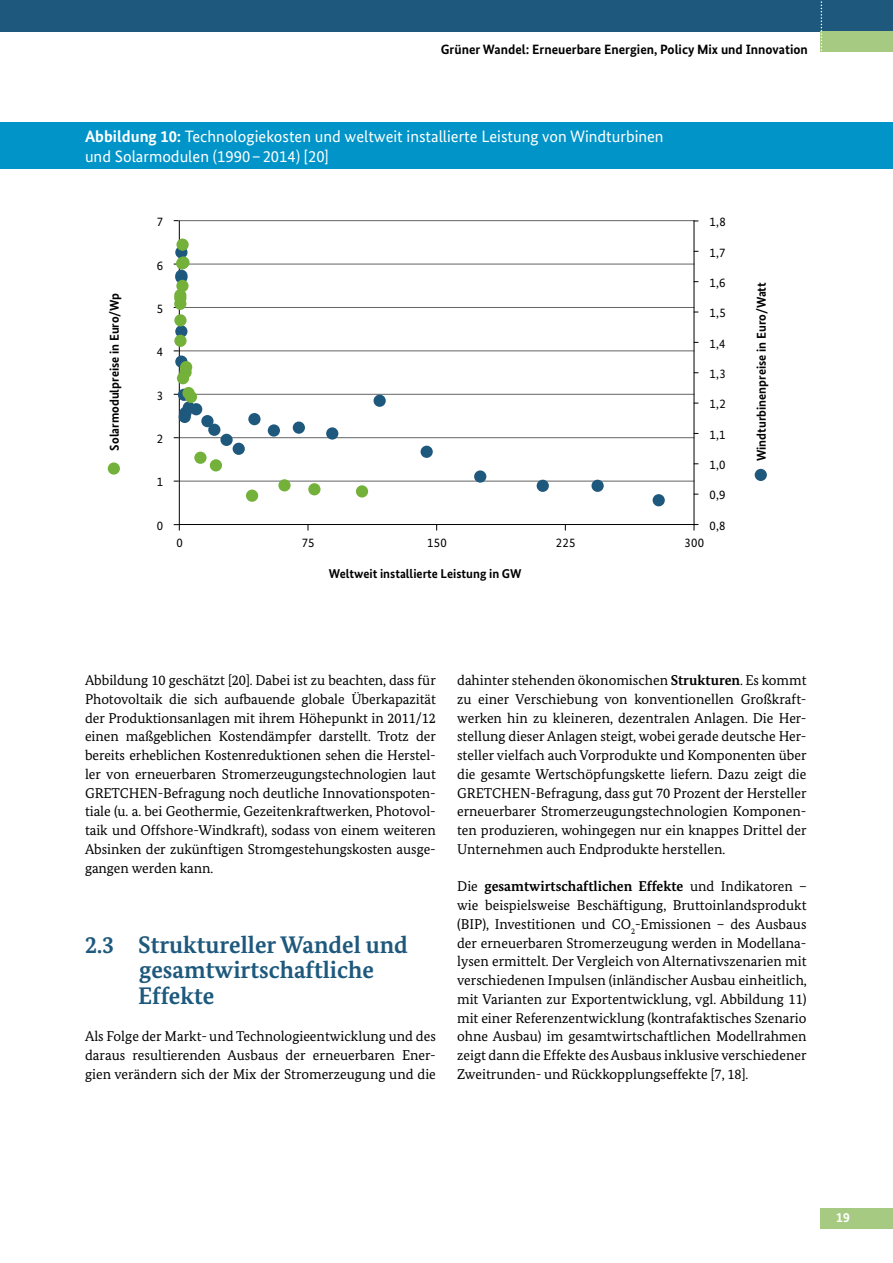
<style>
.page{position:relative;width:893px;height:1263px;background:#fff}
.page>*{position:absolute;margin:0;border:0;box-sizing:border-box;transform-origin:0 0}
.t1{font:700 24px/25.5px "Bundes Serif";color:#1e597d}
.t2{font:16.5px/19.8px "Bundes Sans";color:#fff}
.t3{font:14.25px/18.8px "Bundes Serif";color:#000;text-align:justify}
.t4{font:700 13.5px "Bundes Sans";color:#000}
.t5{font:700 13.5px "Bundes Sans";color:#fff}
.t6{font:700 12.75px "Bundes Sans";color:#000}
.t7{font:12.75px "Bundes Sans";letter-spacing:.02em;color:#000}
.s1{font-weight:700}
</style>
<div class="page">
<div style="left:821px;top:1208px;width:72px;height:20px;background:#a7ca82"></div>
<div style="left:0;top:123px;width:893px;height:46px;background:#0094c9"></div>
<hr style="left:178px;top:220px;width:516px;height:1px;background:#636466">
<hr style="left:178px;top:264px;width:516px;height:1px;background:#636466">
<hr style="left:178px;top:307px;width:516px;height:1px;background:#636466">
<hr style="left:178px;top:351px;width:516px;height:1px;background:#636466">
<hr style="left:178px;top:394px;width:516px;height:1px;background:#636466">
<hr style="left:178px;top:437px;width:516px;height:1px;background:#636466">
<hr style="left:178px;top:481px;width:516px;height:1px;background:#636466">
<hr style="left:178px;top:524px;width:516px;height:1px;background:#000">
<hr style="left:179px;top:221px;width:1px;height:304px;background:#000">
<hr style="left:694px;top:221px;width:1px;height:304px;background:#000">
<svg style="left:174px;top:524px;width:6px;height:6px"></svg>
<svg style="left:175px;top:325px;width:12px;height:12px"></svg>
<svg style="left:175px;top:355px;width:12px;height:13px"></svg>
<div style="left:175px;top:246px;width:12px;height:12px;background:#1e597d;border-radius:50%"></div>
<svg style="left:175px;top:270px;width:12px;height:12px"></svg>
<div style="left:175px;top:271px;width:12px;height:12px;background:#1e597d;border-radius:50%"></div>
<div style="left:108px;top:462px;width:12px;height:13px;background:#74b13b;border-radius:50%"></div>
<div style="left:755px;top:469px;width:12px;height:12px;background:#1e597d;border-radius:50%"></div>
<div style="left:178px;top:389px;width:12px;height:12px;background:#1e597d;border-radius:50%"></div>
<div style="left:179px;top:411px;width:12px;height:12px;background:#1e597d;border-radius:50%"></div>
<div style="left:179px;top:407px;width:13px;height:12px;background:#1e597d;border-radius:50%"></div>
<div style="left:183px;top:401px;width:12px;height:13px;background:#1e597d;border-radius:50%"></div>
<div style="left:190px;top:403px;width:12px;height:12px;background:#1e597d;border-radius:50%"></div>
<div style="left:201px;top:415px;width:13px;height:12px;background:#1e597d;border-radius:50%"></div>
<div style="left:208px;top:424px;width:12px;height:12px;background:#1e597d;border-radius:50%"></div>
<div style="left:220px;top:434px;width:13px;height:12px;background:#1e597d;border-radius:50%"></div>
<div style="left:233px;top:443px;width:12px;height:12px;background:#1e597d;border-radius:50%"></div>
<div style="left:248px;top:413px;width:13px;height:12px;background:#1e597d;border-radius:50%"></div>
<div style="left:268px;top:424px;width:12px;height:13px;background:#1e597d;border-radius:50%"></div>
<div style="left:293px;top:421px;width:12px;height:13px;background:#1e597d;border-radius:50%"></div>
<div style="left:326px;top:427px;width:12px;height:13px;background:#1e597d;border-radius:50%"></div>
<div style="left:374px;top:395px;width:12px;height:12px;background:#1e597d;border-radius:50%"></div>
<div style="left:421px;top:446px;width:12px;height:12px;background:#1e597d;border-radius:50%"></div>
<div style="left:474px;top:470px;width:12px;height:13px;background:#1e597d;border-radius:50%"></div>
<div style="left:537px;top:480px;width:12px;height:12px;background:#1e597d;border-radius:50%"></div>
<div style="left:591px;top:480px;width:13px;height:12px;background:#1e597d;border-radius:50%"></div>
<div style="left:653px;top:494px;width:12px;height:12px;background:#1e597d;border-radius:50%"></div>
<div style="left:176px;top:239px;width:13px;height:12px;background:#74b13b;border-radius:50%"></div>
<div style="left:177px;top:256px;width:13px;height:13px;background:#74b13b;border-radius:50%"></div>
<div style="left:176px;top:280px;width:13px;height:12px;background:#74b13b;border-radius:50%"></div>
<div style="left:174px;top:289px;width:12px;height:12px;background:#74b13b;border-radius:50%"></div>
<div style="left:174px;top:292px;width:12px;height:12px;background:#74b13b;border-radius:50%"></div>
<div style="left:174px;top:298px;width:12px;height:12px;background:#74b13b;border-radius:50%"></div>
<div style="left:174px;top:314px;width:13px;height:12px;background:#74b13b;border-radius:50%"></div>
<div style="left:174px;top:335px;width:13px;height:12px;background:#74b13b;border-radius:50%"></div>
<div style="left:180px;top:361px;width:12px;height:12px;background:#74b13b;border-radius:50%"></div>
<div style="left:179px;top:366px;width:13px;height:12px;background:#74b13b;border-radius:50%"></div>
<div style="left:177px;top:372px;width:12px;height:12px;background:#74b13b;border-radius:50%"></div>
<div style="left:182px;top:387px;width:13px;height:12px;background:#74b13b;border-radius:50%"></div>
<div style="left:185px;top:391px;width:12px;height:12px;background:#74b13b;border-radius:50%"></div>
<div style="left:194px;top:452px;width:13px;height:12px;background:#74b13b;border-radius:50%"></div>
<div style="left:210px;top:459px;width:12px;height:12px;background:#74b13b;border-radius:50%"></div>
<div style="left:246px;top:490px;width:12px;height:12px;background:#74b13b;border-radius:50%"></div>
<div style="left:278px;top:479px;width:13px;height:12px;background:#74b13b;border-radius:50%"></div>
<div style="left:308px;top:483px;width:12px;height:12px;background:#74b13b;border-radius:50%"></div>
<div style="left:356px;top:485px;width:12px;height:12px;background:#74b13b;border-radius:50%"></div>
<div style="left:0;top:0;width:893px;height:32px;background:#1e597d"></div>
<div style="left:821px;top:32px;width:72px;height:20px;background:#a7ca82"></div>
<svg style="left:821px;top:1px;width:1px;height:50px"></svg>
<p class="t4" style="left:441px;top:41px;width:369px">Grüner Wandel: Erneuerbare Energien, Policy Mix und Innovation</p>
<p class="t2" style="left:85px;top:127px;width:580px"><span class="s1">Abbildung 10:</span> Technologiekosten und weltweit installierte Leistung von Windturbinen und Solarmodulen (1990 – 2014) [20]</p>
<p class="t7" style="left:709px;top:214px;width:18px">1,8</p>
<p class="t7" style="left:157px;top:214px;width:8px">7</p>
<p class="t7" style="left:157px;top:257px;width:8px">6</p>
<p class="t7" style="left:157px;top:301px;width:8px">5</p>
<p class="t7" style="left:157px;top:344px;width:8px">4</p>
<p class="t7" style="left:157px;top:387px;width:8px">3</p>
<p class="t7" style="left:157px;top:431px;width:8px">2</p>
<p class="t7" style="left:157px;top:474px;width:8px">1</p>
<p class="t7" style="left:157px;top:517px;width:8px">0</p>
<p class="t7" style="left:709px;top:244px;width:18px">1,7</p>
<p class="t7" style="left:709px;top:275px;width:18px">1,6</p>
<p class="t6" style="left:107px;top:451px;width:159px;rotate:-90deg">Solarmodulpreise in Euro/Wp</p>
<p class="t6" style="left:754px;top:461px;width:180px;rotate:-90deg">Windturbinenpreise in Euro/Watt</p>
<p class="t7" style="left:709px;top:305px;width:18px">1,5</p>
<p class="t7" style="left:709px;top:335px;width:18px">1,4</p>
<p class="t7" style="left:709px;top:366px;width:18px">1,3</p>
<p class="t7" style="left:709px;top:396px;width:18px">1,2</p>
<p class="t7" style="left:709px;top:426px;width:18px">1,1</p>
<p class="t7" style="left:709px;top:457px;width:18px">1,0</p>
<p class="t7" style="left:709px;top:487px;width:18px">0,9</p>
<p class="t7" style="left:709px;top:517px;width:18px">0,8</p>
<p class="t7" style="left:176px;top:535px;width:8px">0</p>
<p class="t7" style="left:302px;top:535px;width:14px">75</p>
<p class="t7" style="left:427px;top:535px;width:21px">150</p>
<p class="t7" style="left:556px;top:535px;width:21px">225</p>
<p class="t7" style="left:684px;top:535px;width:21px">300</p>
<p class="t6" style="left:329px;top:566px;width:194px">Weltweit installierte Leistung in GW</p>
<p class="t3" style="left:85px;top:671px;width:352px">Abbildung 10 geschätzt [20]. Dabei ist zu beachten, dass für Photovoltaik die sich aufbauende globale Überkapazität der Produktionsanlagen mit ihrem Höhepunkt in 2011/12 einen maßgeblichen Kostendämpfer darstellt. Trotz der bereits erheblichen Kostenreduktionen sehen die Herstel&shy;ler von erneuerbaren Stromerzeugungstechnologien laut GRETCHEN-Befragung noch deutliche Innovationspoten&shy;tiale (u. a. bei Geothermie, Gezeitenkraftwerken, Photovol&shy;taik und Offshore-Windkraft), sodass von einem weiteren Absinken der zukünftigen Stromgestehungskosten ausge&shy;gangen werden kann.</p>
<h3 class="t1" style="left:138px;top:931px;width:271px;text-indent:-53px">2.3 Struktureller Wandel und gesamtwirtschaftliche<br>Effekte</h3>
<p class="t3" style="left:85px;top:1027px;width:352px">Als Folge der Markt- und Technologieentwicklung und des daraus resultierenden Ausbaus der erneuerbaren Ener&shy;gien verändern sich der Mix der Stromerzeugung und die</p>
<p class="t3" style="left:457px;top:671px;width:351px">dahinter stehenden ökonomischen <span class="s1">Strukturen</span>. Es kommt zu einer Verschiebung von konventionellen Großkraft&shy;werken hin zu kleineren, dezentralen Anlagen. Die Her&shy;stellung dieser Anlagen steigt, wobei gerade deutsche Her&shy;steller vielfach auch Vorprodukte und Komponenten über die gesamte Wertschöpfungskette liefern. Dazu zeigt die GRETCHEN-Befragung, dass gut 70 Prozent der Hersteller erneuerbarer Stromerzeugungstechnologien Komponen&shy;ten produzieren, wohingegen nur ein knappes Drittel der Unternehmen auch Endprodukte herstellen.</p>
<p class="t3" style="left:457px;top:877px;width:351px">Die <span class="s1">gesamtwirtschaftlichen Effekte</span> und Indikatoren – wie beispielsweise Beschäftigung, Bruttoinlandsprodukt (BIP), Investitionen und CO<sub>2</sub>-Emissionen – des Ausbaus der erneuerbaren Stromerzeugung werden in Modellana&shy;lysen ermittelt. Der Vergleich von Alternativszenarien mit verschiedenen Impulsen (inländischer Ausbau einheitlich, mit Varianten zur Exportentwicklung, vgl. Abbildung 11) mit einer Referenzentwicklung (kontrafaktisches Szenario ohne Ausbau) im gesamtwirtschaftlichen Modellrahmen zeigt dann die Effekte des Ausbaus inklusive verschiedener Zweitrunden- und Rückkopplungseffekte [7, 18].</p>
<p class="t5" style="left:836px;top:1209px;width:15px">19</p>
</div>
